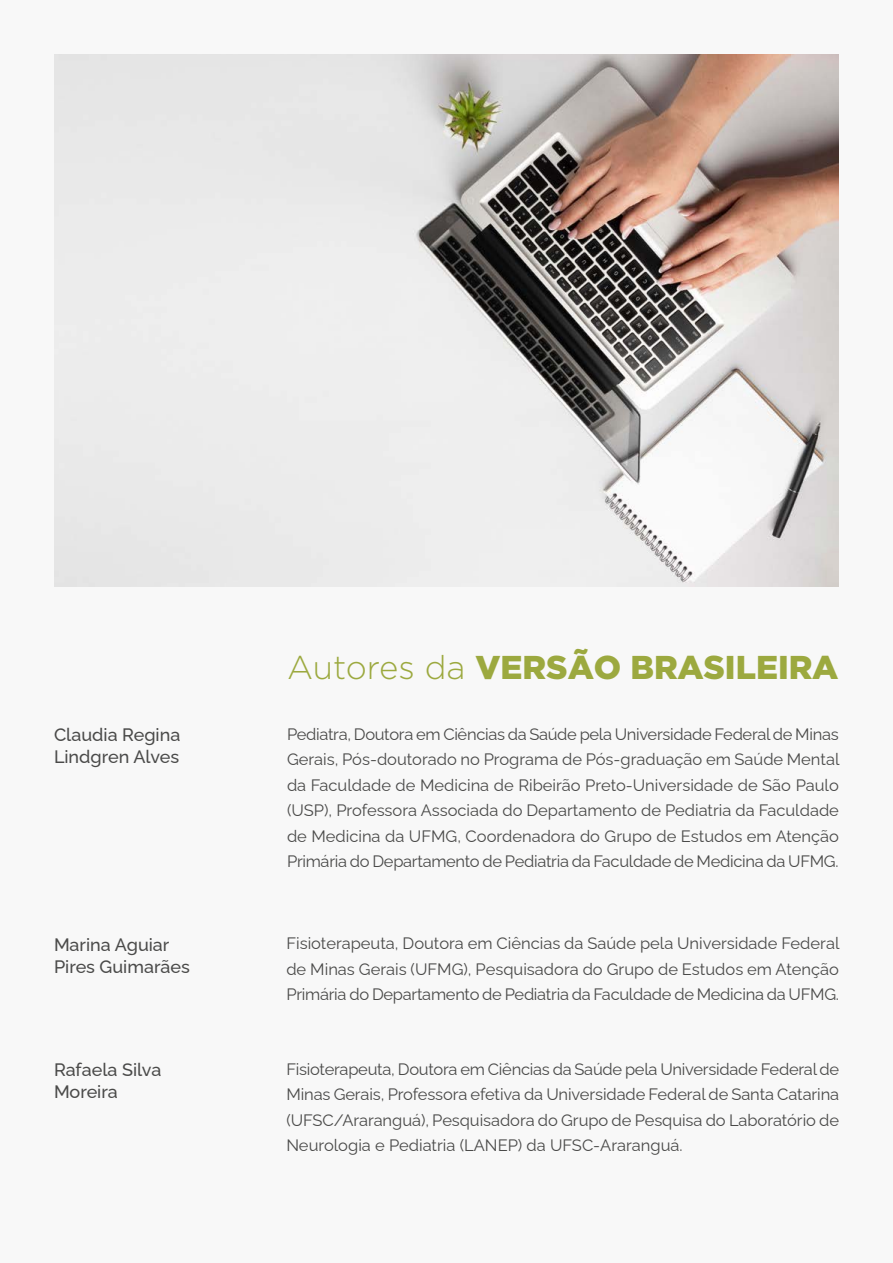
<style>
.page{position:relative;width:893px;height:1263px;background:#f8f8f8}
.page>*{position:absolute;margin:0;border:0;box-sizing:border-box;transform-origin:0 0}
.t1{font:900 33px "Gotham";color:#9ca93f}
.t2{font:500 18px/21.6px "Raleway";color:#4a4a49}
.t3{font:16.5px/25.5px "Raleway";letter-spacing:-.015em;color:#4a4a49;text-align:justify}
.s1{font-weight:300}
</style>
<div class="page">
<img style="left:54px;top:54px;width:785px;height:533px">
<h1 class="t1" style="left:287px;top:648px;width:553px"><span class="s1">Autores da</span> VERSÃO BRASILEIRA</h1>
<p class="t2" style="left:54px;top:722px;width:128px">Claudia Regina<br>Lindgren Alves</p>
<p class="t3" style="left:287px;top:719px;width:554px">Pediatra, Doutora em Ciências da Saúde pela Universidade Federal de Minas Gerais, Pós-doutorado no Programa de Pós-graduação em Saúde Mental da Faculdade de Medicina de Ribeirão Preto-Universidade de São Paulo (USP), Professora Associada do Departamento de Pediatria da Faculdade de Medicina da UFMG, Coordenadora do Grupo de Estudos em Atenção Primária do Departamento de Pediatria da Faculdade de Medicina da UFMG.</p>
<p class="t2" style="left:54px;top:932px;width:137px">Marina Aguiar<br>Pires Guimarães</p>
<p class="t3" style="left:286px;top:929px;width:555px">Fisioterapeuta, Doutora em Ciências da Saúde pela Universidade Federal de Minas Gerais (UFMG), Pesquisadora do Grupo de Estudos em Atenção Primária do Departamento de Pediatria da Faculdade de Medicina da UFMG.</p>
<p class="t2" style="left:54px;top:1057px;width:109px">Rafaela Silva<br>Moreira</p>
<p class="t3" style="left:286px;top:1054px;width:554px">Fisioterapeuta, Doutora em Ciências da Saúde pela Universidade Federal de Minas Gerais, Professora efetiva da Universidade Federal de Santa Catarina (UFSC/Araranguá), Pesquisadora do Grupo de Pesquisa do Laboratório de Neurologia e Pediatria (LANEP) da UFSC-Araranguá.</p>
</div>
